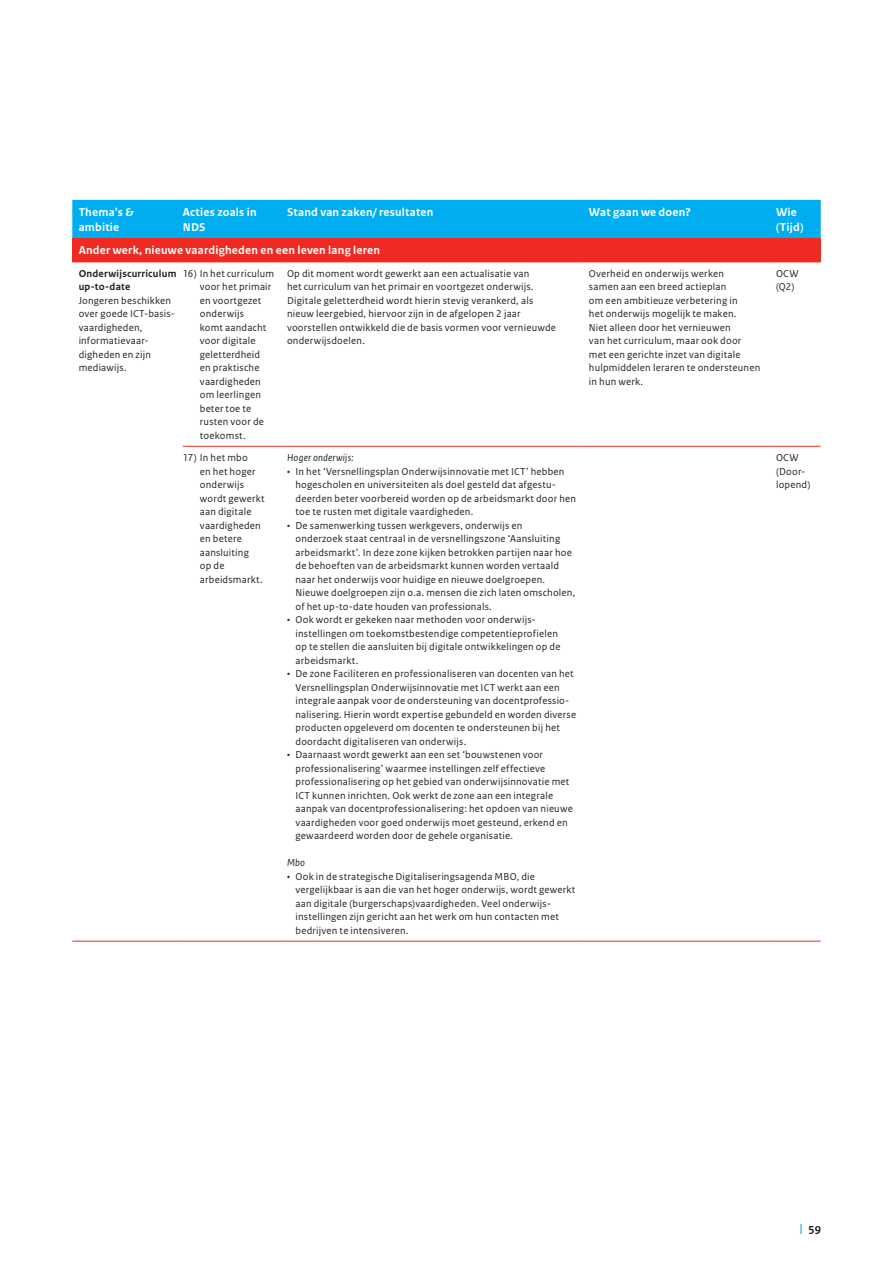
<style>
.page{position:relative;width:893px;height:1263px;background:#fff}
.page>*{position:absolute;margin:0;border:0;box-sizing:border-box;transform-origin:0 0}
._30_RO_Tabel_Kop{font:700 12px/15px "Rijksoverheid Sans Text";letter-spacing:.02em;color:#fff}
.t1{font:700 12px "Rijksoverheid Sans Text";color:#231f20}
._32_RO_Tabel_Broodte{font:10.5px/13.5px "Rijksoverheid Sans Text";letter-spacing:.02em;color:#231f20}
._31_RO_Tabel_Tussenk{font:700 10.5px/13.5px "Rijksoverheid Sans Text";letter-spacing:.02em;color:#231f20}
._32_RO_Tabel_Broodte-2{font:italic 10.5px "Rijksoverheid Sans Text";letter-spacing:.02em;color:#231f20}
.s1{color:#00aeef}
</style>
<div class="page">
<div style="left:72px;top:200px;width:749px;height:38px;background:#00aeef"></div>
<div style="left:72px;top:238px;width:749px;height:24px;background:#ee2a23"></div>
<hr style="left:72px;top:262px;width:111px;height:1px;background:#ee2a23">
<hr style="left:183px;top:262px;width:98px;height:1px;background:#ee2a23">
<hr style="left:281px;top:262px;width:302px;height:1px;background:#ee2a23">
<hr style="left:583px;top:262px;width:187px;height:1px;background:#ee2a23">
<hr style="left:770px;top:262px;width:51px;height:1px;background:#ee2a23">
<hr style="left:183px;top:446px;width:98px;height:1px;background:#ee2a23">
<hr style="left:281px;top:446px;width:302px;height:1px;background:#ee2a23">
<hr style="left:583px;top:446px;width:187px;height:1px;background:#ee2a23">
<hr style="left:770px;top:446px;width:51px;height:1px;background:#ee2a23">
<hr style="left:72px;top:941px;width:111px;height:1px;background:#ee2a23">
<hr style="left:183px;top:941px;width:98px;height:1px;background:#ee2a23">
<hr style="left:281px;top:941px;width:302px;height:1px;background:#ee2a23">
<hr style="left:583px;top:941px;width:187px;height:1px;background:#ee2a23">
<hr style="left:770px;top:941px;width:51px;height:1px;background:#ee2a23">
<p class="_30_RO_Tabel_Kop" style="left:183px;top:205px;width:75px">Acties zoals in<br>NDS</p>
<p class="_30_RO_Tabel_Kop" style="left:287px;top:205px;width:148px">Stand van zaken/ resultaten</p>
<p class="_30_RO_Tabel_Kop" style="left:589px;top:205px;width:104px">Wat gaan we doen?</p>
<p class="_30_RO_Tabel_Kop" style="left:776px;top:205px;width:29px">Wie (Tijd)</p>
<p class="_30_RO_Tabel_Kop" style="left:79px;top:243px;width:303px">Ander werk, nieuwe vaardigheden en een leven lang leren</p>
<p class="_31_RO_Tabel_Tussenk" style="left:79px;top:267px;width:99px">Onderwijscurriculum up-to-date</p>
<p class="_32_RO_Tabel_Broodte" style="left:79px;top:294px;width:98px">Jongeren beschikken over goede ICT-basis&shy;vaardigheden, informatievaar&shy;digheden en zijn mediawijs.</p>
<p class="_30_RO_Tabel_Kop" style="left:79px;top:205px;width:57px">Thema’s &amp;</p>
<p class="_30_RO_Tabel_Kop" style="left:79px;top:220px;width:42px">ambitie</p>
<p class="_32_RO_Tabel_Broodte" style="left:200px;top:267px;width:76px;text-indent:-17px">16) In het curriculum voor het primair en voortgezet onderwijs<br>komt aandacht voor digitale geletterdheid<br>en praktische vaardigheden om leerlingen beter toe te rusten voor de toekomst.</p>
<p class="_32_RO_Tabel_Broodte" style="left:287px;top:267px;width:270px">Op dit moment wordt gewerkt aan een actualisatie van<br>het curriculum van het primair en voortgezet onderwijs.<br>Digitale geletterdheid wordt hierin stevig verankerd, als nieuw leergebied, hiervoor zijn in de afgelopen 2 jaar voorstellen ontwikkeld die de basis vormen voor vernieuwde onderwijsdoelen.</p>
<p class="_32_RO_Tabel_Broodte" style="left:589px;top:267px;width:173px">Overheid en onderwijs werken<br>samen aan een breed actieplan<br>om een ambitieuze verbetering in<br>het onderwijs mogelijk te maken.<br>Niet alleen door het vernieuwen<br>van het curriculum, maar ook door met een gerichte inzet van digitale hulpmiddelen leraren te ondersteunen in hun werk.</p>
<p class="_32_RO_Tabel_Broodte" style="left:776px;top:267px;width:24px">OCW</p>
<p class="_32_RO_Tabel_Broodte" style="left:776px;top:280px;width:20px">(Q2)</p>
<p class="_32_RO_Tabel_Broodte" style="left:200px;top:451px;width:66px;text-indent:-17px">17) In het mbo<br>en het hoger onderwijs wordt gewerkt aan digitale vaardigheden en betere aansluiting<br>op de arbeidsmarkt.</p>
<p class="_32_RO_Tabel_Broodte-2" style="left:287px;top:452px;width:68px">Hoger onderwijs:</p>
<p class="_32_RO_Tabel_Broodte" style="left:296px;top:465px;width:282px;text-indent:-9px">• In het ‘Versnellingsplan Onderwijsinnovatie met ICT’ hebben hogescholen en universiteiten als doel gesteld dat afgestu&shy;deerden beter voorbereid worden op de arbeidsmarkt door hen toe te rusten met digitale vaardigheden.</p>
<p class="_32_RO_Tabel_Broodte" style="left:296px;top:519px;width:281px;text-indent:-9px">• De samenwerking tussen werkgevers, onderwijs en<br>onderzoek staat centraal in de versnellingszone ‘Aansluiting arbeidsmarkt’. In deze zone kijken betrokken partijen naar hoe de behoeften van de arbeidsmarkt kunnen worden vertaald naar het onderwijs voor huidige en nieuwe doelgroepen.<br>Nieuwe doelgroepen zijn o.a. mensen die zich laten omscholen, of het up-to-date houden van professionals.</p>
<p class="_32_RO_Tabel_Broodte" style="left:296px;top:613px;width:266px;text-indent:-9px">• Ook wordt er gekeken naar methoden voor onderwijs&shy;instellingen om toekomstbestendige competentieprofielen op te stellen die aansluiten bij digitale ontwikkelingen op de arbeidsmarkt.</p>
<p class="_32_RO_Tabel_Broodte" style="left:296px;top:667px;width:282px;text-indent:-9px">• De zone Faciliteren en professionaliseren van docenten van het Versnellingsplan Onderwijsinnovatie met ICT werkt aan een integrale aanpak voor de ondersteuning van docentprofessio&shy;nalisering. Hierin wordt expertise gebundeld en worden diverse producten opgeleverd om docenten te ondersteunen bij het doordacht digitaliseren van onderwijs.</p>
<p class="_32_RO_Tabel_Broodte" style="left:296px;top:748px;width:279px;text-indent:-9px">• Daarnaast wordt gewerkt aan een set ‘bouwstenen voor professionalisering’ waarmee instellingen zelf effectieve professionalisering op het gebied van onderwijsinnovatie met ICT kunnen inrichten. Ook werkt de zone aan een integrale aanpak van docentprofessionalisering: het opdoen van nieuwe vaardigheden voor goed onderwijs moet gesteund, erkend en gewaardeerd worden door de gehele organisatie.</p>
<p class="_32_RO_Tabel_Broodte-2" style="left:287px;top:857px;width:20px">Mbo</p>
<p class="_32_RO_Tabel_Broodte" style="left:296px;top:870px;width:281px;text-indent:-9px">• Ook in de strategische Digitaliseringsagenda MBO, die vergelijkbaar is aan die van het hoger onderwijs, wordt gewerkt aan digitale (burgerschaps)vaardigheden. Veel onderwijs&shy;instellingen zijn gericht aan het werk om hun contacten met bedrijven te intensiveren.</p>
<p class="_32_RO_Tabel_Broodte" style="left:776px;top:451px;width:24px">OCW</p>
<p class="_32_RO_Tabel_Broodte" style="left:776px;top:465px;width:36px">(Door----- lopend)</p>
<p class="t1" style="left:800px;top:1221px;width:23px"><span class="s1">|</span> 59</p>
</div>
